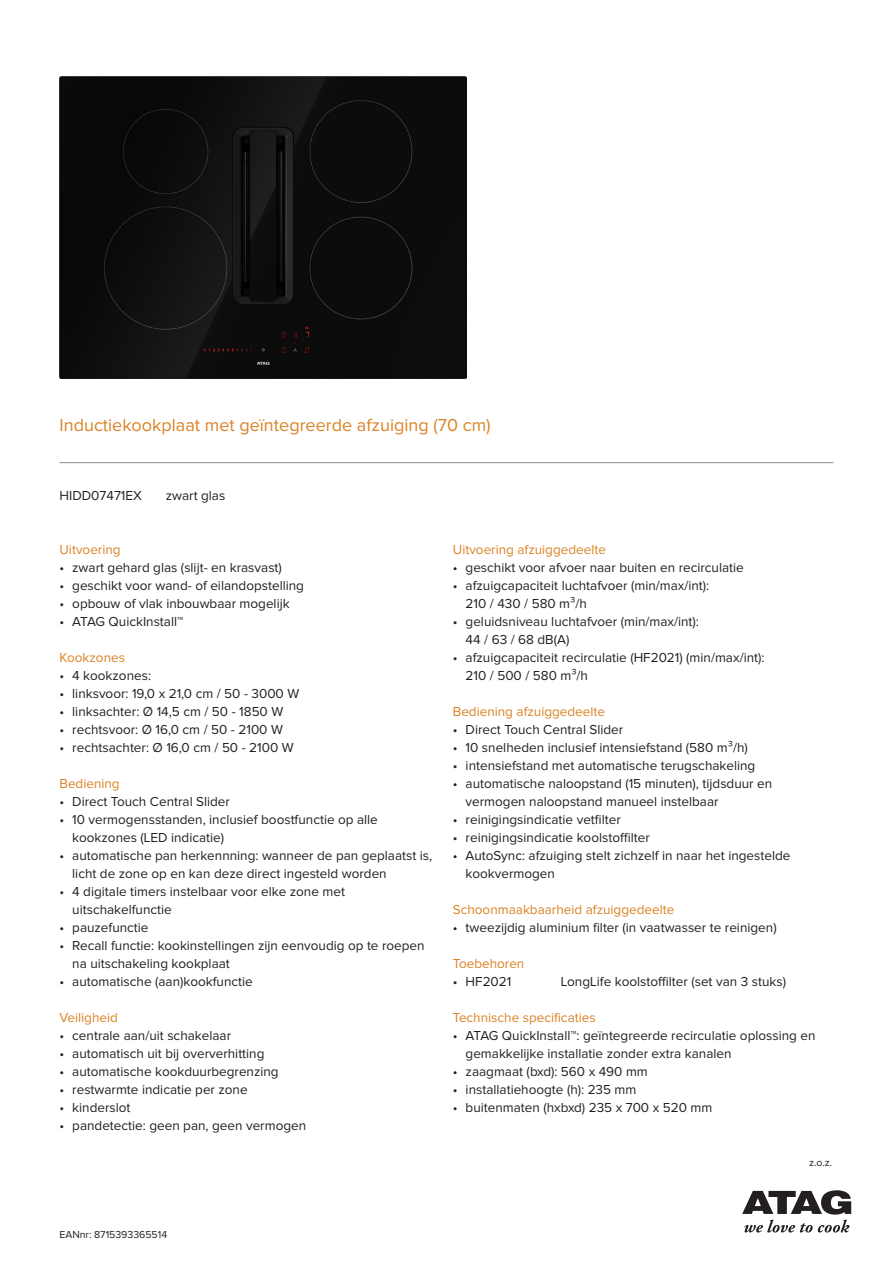
<style>
.page{position:relative;width:893px;height:1263px;background:#fff}
.page>*{position:absolute;margin:0;border:0;box-sizing:border-box;transform-origin:0 0}
.Productnaam{font:18px "Proxima Nova";color:#db8225}
.type_overzicht{font:13.5px/18px "Proxima Nova";color:#231f20}
.producttekst_tussenkop{font:13.5px "Proxima Nova";color:#db8225}
.EANnr{font:10.5px "Proxima Nova";color:#231f20}
</style>
<div class="page">
<hr style="left:60px;top:462px;width:773px;height:1px;background:#8a8c8f">
<svg style="left:744px;top:1220px;width:105px;height:12px"></svg>
<svg style="left:742px;top:1190px;width:109px;height:24px"></svg>
<img style="left:60px;top:76px;width:407px;height:303px">
<p class="Productnaam" style="left:60px;top:417px;width:433px">Inductiekookplaat met geïntegreerde afzuiging (70 cm)</p>
<p class="type_overzicht" style="left:60px;top:487px;width:84px">HIDD07471EX</p>
<p class="type_overzicht" style="left:166px;top:487px;width:61px">zwart glas</p>
<p class="producttekst_tussenkop" style="left:60px;top:543px;width:63px">Uitvoering</p>
<p class="type_overzicht" style="left:60px;top:559px;width:224px">• zwart gehard glas (slijt- en krasvast)</p>
<p class="type_overzicht" style="left:60px;top:577px;width:246px">• geschikt voor wand- of eilandopstelling</p>
<p class="type_overzicht" style="left:60px;top:595px;width:232px">• opbouw of vlak inbouwbaar mogelijk</p>
<p class="type_overzicht" style="left:60px;top:613px;width:125px">• ATAG QuickInstall™</p>
<p class="producttekst_tussenkop" style="left:60px;top:651px;width:67px">Kookzones</p>
<p class="type_overzicht" style="left:60px;top:667px;width:93px">• 4 kookzones:</p>
<p class="type_overzicht" style="left:60px;top:685px;width:241px">• linksvoor: 19,0 x 21,0 cm / 50 - 3000 W</p>
<p class="type_overzicht" style="left:60px;top:703px;width:225px">• linksachter: Ø 14,5 cm / 50 - 1850 W</p>
<p class="type_overzicht" style="left:60px;top:721px;width:225px">• rechtsvoor: Ø 16,0 cm / 50 - 2100 W</p>
<p class="type_overzicht" style="left:60px;top:739px;width:236px">• rechtsachter: Ø 16,0 cm / 50 - 2100 W</p>
<p class="producttekst_tussenkop" style="left:60px;top:777px;width:62px">Bediening</p>
<p class="type_overzicht" style="left:60px;top:793px;width:172px">• Direct Touch Central Slider</p>
<p class="type_overzicht" style="left:72px;top:811px;width:307px;text-indent:-13px">• 10 vermogensstanden, inclusief boostfunctie op alle kookzones (LED indicatie)</p>
<p class="type_overzicht" style="left:72px;top:847px;width:362px;text-indent:-13px">• automatische pan herkennning: wanneer de pan geplaatst is, licht de zone op en kan deze direct ingesteld worden</p>
<p class="type_overzicht" style="left:72px;top:883px;width:274px;text-indent:-13px">• 4 digitale timers instelbaar voor elke zone met uitschakelfunctie</p>
<p class="type_overzicht" style="left:60px;top:919px;width:91px">• pauzefunctie</p>
<p class="type_overzicht" style="left:72px;top:937px;width:354px;text-indent:-13px">• Recall functie: kookinstellingen zijn eenvoudig op te roepen na uitschakeling kookplaat</p>
<p class="type_overzicht" style="left:60px;top:973px;width:195px">• automatische (aan)kookfunctie</p>
<p class="producttekst_tussenkop" style="left:60px;top:1011px;width:60px">Veiligheid</p>
<p class="type_overzicht" style="left:60px;top:1027px;width:173px">• centrale aan/uit schakelaar</p>
<p class="type_overzicht" style="left:60px;top:1045px;width:206px">• automatisch uit bij oververhitting</p>
<p class="type_overzicht" style="left:60px;top:1063px;width:221px">• automatische kookduurbegrenzing</p>
<p class="type_overzicht" style="left:60px;top:1081px;width:190px">• restwarmte indicatie per zone</p>
<p class="type_overzicht" style="left:60px;top:1099px;width:73px">• kinderslot</p>
<p class="type_overzicht" style="left:60px;top:1117px;width:248px">• pandetectie: geen pan, geen vermogen</p>
<p class="producttekst_tussenkop" style="left:453px;top:543px;width:155px">Uitvoering afzuiggedeelte</p>
<p class="type_overzicht" style="left:453px;top:559px;width:292px">• geschikt voor afvoer naar buiten en recirculatie</p>
<p class="type_overzicht" style="left:466px;top:577px;width:245px;text-indent:-13px">• afzuigcapaciteit luchtafvoer (min/max/int):<br>210 / 430 / 580 m³/h</p>
<p class="type_overzicht" style="left:466px;top:613px;width:235px;text-indent:-13px">• geluidsniveau luchtafvoer (min/max/int):<br>44 / 63 / 68 dB(A)</p>
<p class="type_overzicht" style="left:466px;top:649px;width:300px;text-indent:-13px">• afzuigcapaciteit recirculatie (HF2021) (min/max/int):<br>210 / 500 / 580 m³/h</p>
<p class="producttekst_tussenkop" style="left:453px;top:705px;width:154px">Bediening afzuiggedeelte</p>
<p class="type_overzicht" style="left:453px;top:721px;width:172px">• Direct Touch Central Slider</p>
<p class="type_overzicht" style="left:453px;top:739px;width:296px">• 10 snelheden inclusief intensiefstand (580 m³/h)</p>
<p class="type_overzicht" style="left:453px;top:757px;width:304px">• intensiefstand met automatische terugschakeling</p>
<p class="type_overzicht" style="left:466px;top:775px;width:308px;text-indent:-13px">• automatische naloopstand (15 minuten), tijdsduur en vermogen naloopstand manueel instelbaar</p>
<p class="type_overzicht" style="left:453px;top:811px;width:169px">• reinigingsindicatie vetfilter</p>
<p class="type_overzicht" style="left:453px;top:829px;width:198px">• reinigingsindicatie koolstoffilter</p>
<p class="type_overzicht" style="left:466px;top:847px;width:326px;text-indent:-13px">• AutoSync: afzuiging stelt zichzelf in naar het ingestelde kookvermogen</p>
<p class="producttekst_tussenkop" style="left:453px;top:903px;width:223px">Schoonmaakbaarheid afzuiggedeelte</p>
<p class="type_overzicht" style="left:453px;top:919px;width:325px">• tweezijdig aluminium filter (in vaatwasser te reinigen)</p>
<p class="producttekst_tussenkop" style="left:453px;top:957px;width:73px">Toebehoren</p>
<p class="type_overzicht" style="left:453px;top:973px;width:60px">• HF2021</p>
<p class="type_overzicht" style="left:561px;top:973px;width:227px">LongLife koolstoffilter (set van 3 stuks)</p>
<p class="producttekst_tussenkop" style="left:453px;top:1011px;width:144px">Technische specificaties</p>
<p class="type_overzicht" style="left:466px;top:1027px;width:351px;text-indent:-13px">• ATAG QuickInstall™: geïntegreerde recirculatie oplossing en gemakkelijke installatie zonder extra kanalen</p>
<p class="type_overzicht" style="left:453px;top:1063px;width:196px">• zaagmaat (bxd): 560 x 490 mm</p>
<p class="type_overzicht" style="left:453px;top:1081px;width:185px">• installatiehoogte (h): 235 mm</p>
<p class="type_overzicht" style="left:453px;top:1099px;width:261px">• buitenmaten (hxbxd) 235 x 700 x 520 mm</p>
<p class="EANnr" style="left:809px;top:1158px;width:25px">z.o.z.</p>
<p class="EANnr" style="left:60px;top:1230px;width:109px">EANnr: 8715393365514</p>
</div>
